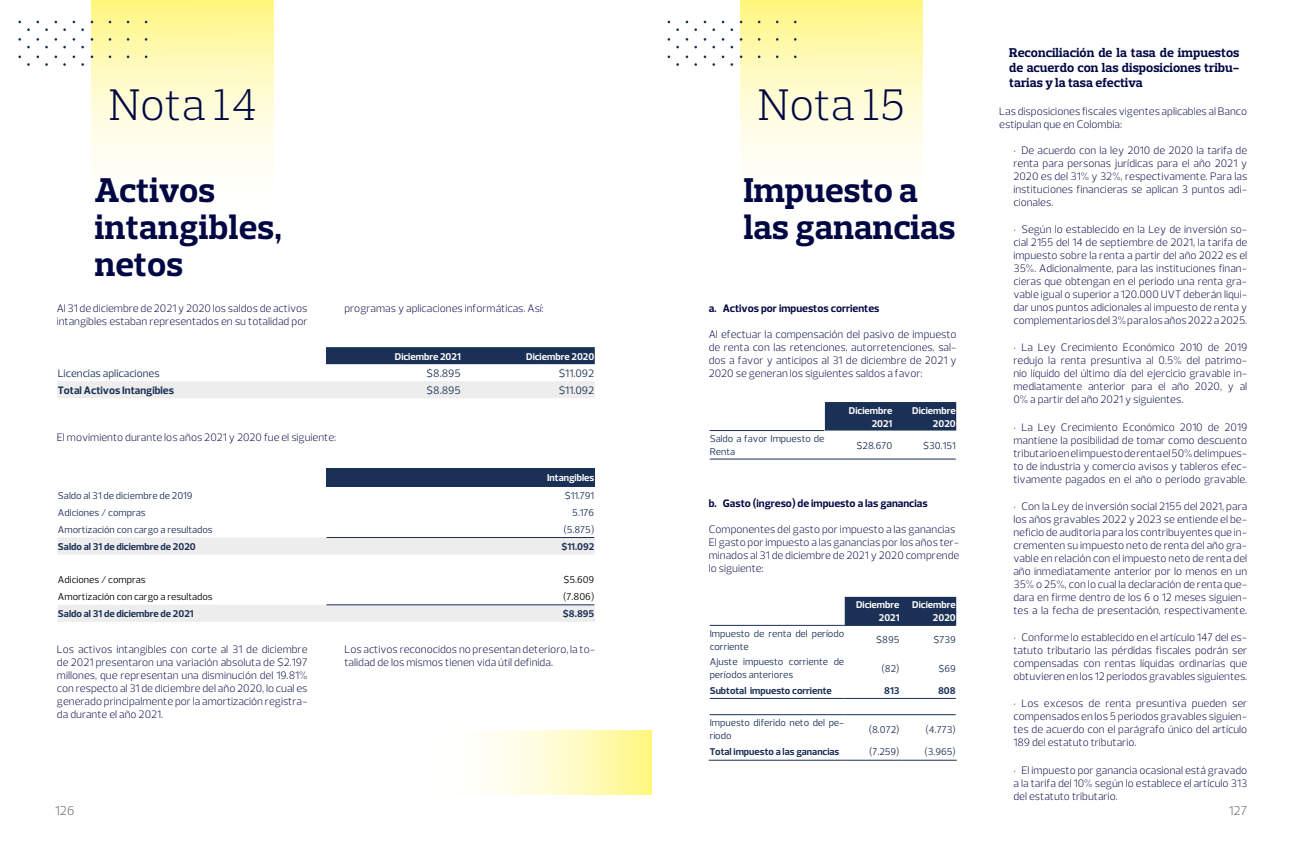
<style>
.page{position:relative;width:1304px;height:851px;background:#fff}
.page>*{position:absolute;margin:0;border:0;box-sizing:border-box;transform-origin:0 0}
.t1{font:300 45px "Prelo Slab";color:#000743}
.t2{font:700 35px/37px "Prelo Slab";color:#000743}
.t3{font:700 13px/15px "Prelo Slab";color:#000743;text-align:justify}
.t4{font:300 13px "Prelo";color:#5c5e5e}
.t5{font:300 11px/13px "Prelo";color:#000743;text-align:justify}
.t6{font:700 11px "Prelo";color:#000743}
.t7{font:11px "Prelo";color:#1b3055}
.t8{font:700 11px "Prelo";color:#1b3055}
.t9{font:10px/13px "Prelo";color:#1b3055}
.t10{font:700 10px "Prelo";color:#1b3055}
.t11{font:700 10px/13px "Prelo";color:#fff;text-align:right}
.t12{font:10px "Prelo";color:#000}
</style>
<div class="page">
<div style="left:326px;top:347px;width:269px;height:17px;background:#1b3055"></div>
<div style="left:57px;top:381px;width:538px;height:17px;background:#ededed"></div>
<div style="left:326px;top:467px;width:269px;height:19px;background:#1b3055"></div>
<svg style="left:58px;top:537px;width:537px;height:84px"></svg>
<hr style="left:326px;top:537px;width:268px;height:1px;background:#1b3055">
<hr style="left:326px;top:604px;width:268px;height:1px;background:#1b3055">
<div style="left:825px;top:402px;width:131px;height:28px;background:#1b3055"></div>
<hr style="left:710px;top:430px;width:114px;height:1px;background:#1b3055">
<hr style="left:710px;top:458px;width:115px;height:1px;background:#1b3055">
<hr style="left:825px;top:458px;width:68px;height:1px;background:#1b3055">
<hr style="left:893px;top:458px;width:63px;height:1px;background:#1b3055">
<div style="left:845px;top:596px;width:111px;height:29px;background:#1b3055"></div>
<hr style="left:710px;top:625px;width:135px;height:1px;background:#1b3055">
<hr style="left:845px;top:625px;width:55px;height:1px;background:#1b3055">
<hr style="left:900px;top:625px;width:56px;height:1px;background:#1b3055">
<hr style="left:710px;top:698px;width:135px;height:1px;background:#1b3055">
<hr style="left:845px;top:698px;width:55px;height:1px;background:#1b3055">
<hr style="left:900px;top:698px;width:56px;height:1px;background:#1b3055">
<hr style="left:710px;top:714px;width:135px;height:1px;background:#1b3055">
<hr style="left:845px;top:714px;width:55px;height:1px;background:#1b3055">
<hr style="left:900px;top:714px;width:56px;height:1px;background:#1b3055">
<hr style="left:709px;top:759px;width:136px;height:1px;background:#1b3055">
<hr style="left:845px;top:759px;width:55px;height:1px;background:#1b3055">
<hr style="left:900px;top:759px;width:57px;height:1px;background:#1b3055">
<h1 class="t1" style="left:109px;top:77px;width:150px">Nota 14</h1>
<h2 class="t2" style="left:95px;top:171px;width:189px">Activos intangibles, netos</h2>
<p class="t5" style="left:57px;top:301px;width:252px">Al 31 de diciembre de 2021 y 2020 los saldos de activos intangibles estaban representados en su totalidad por</p>
<p class="t5" style="left:344px;top:301px;width:201px">programas y aplicaciones informáticas. Así:</p>
<p class="t11" style="left:395px;top:350px;width:67px">Diciembre 2021</p>
<p class="t11" style="left:526px;top:350px;width:70px">Diciembre 2020</p>
<p class="t7" style="left:58px;top:366px;width:104px">Licencias aplicaciones</p>
<p class="t7" style="left:427px;top:366px;width:36px">$8.895</p>
<p class="t7" style="left:559px;top:366px;width:37px">$11.092</p>
<p class="t8" style="left:58px;top:383px;width:118px">Total Activos Intangibles</p>
<p class="t7" style="left:427px;top:383px;width:36px">$8.895</p>
<p class="t7" style="left:559px;top:383px;width:37px">$11.092</p>
<p class="t5" style="left:57px;top:430px;width:281px">El movimiento durante los años 2021 y 2020 fue el siguiente:</p>
<p class="t11" style="left:547px;top:471px;width:49px">Intangibles</p>
<p class="t9" style="left:58px;top:489px;width:136px">Saldo al 31 de diciembre de 2019</p>
<p class="t9" style="left:565px;top:489px;width:31px">$11.791</p>
<p class="t9" style="left:58px;top:506px;width:89px">Adiciones / compras</p>
<p class="t9" style="left:572px;top:506px;width:23px">5.176</p>
<p class="t9" style="left:58px;top:523px;width:156px">Amortización con cargo a resultados</p>
<p class="t9" style="left:563px;top:523px;width:32px">(5.875)</p>
<p class="t10" style="left:58px;top:540px;width:139px">Saldo al 31 de diciembre de 2020</p>
<p class="t10" style="left:561px;top:540px;width:34px">$11.092</p>
<p class="t12" style="left:58px;top:573px;width:89px">Adiciones / compras</p>
<p class="t12" style="left:563px;top:573px;width:32px">$5.609</p>
<p class="t12" style="left:58px;top:590px;width:156px">Amortización con cargo a resultados</p>
<p class="t12" style="left:563px;top:590px;width:33px">(7.806)</p>
<p class="t10" style="left:58px;top:607px;width:137px">Saldo al 31 de diciembre de 2021</p>
<p class="t10" style="left:563px;top:607px;width:33px">$8.895</p>
<p class="t5" style="left:57px;top:642px;width:252px">Los activos intangibles con corte al 31 de diciembre de 2021 presentaron una variación absoluta de $2.197 millones, que representan una disminución del 19.81% con respecto al 31 de diciembre del año 2020, lo cual es generado principalmente por la amortización registra&shy;da durante el año 2021.</p>
<p class="t5" style="left:344px;top:642px;width:252px">Los activos reconocidos no presentan deterioro, la to&shy;talidad de los mismos tienen vida útil definida.</p>
<h1 class="t1" style="left:758px;top:77px;width:148px">Nota 15</h1>
<h2 class="t2" style="left:744px;top:171px;width:213px">Impuesto a las ganancias</h2>
<p class="t6" style="left:709px;top:301px;width:172px">a. Activos por impuestos corrientes</p>
<p class="t5" style="left:709px;top:327px;width:250px">Al efectuar la compensación del pasivo de impuesto de renta con las retenciones, autorretenciones, sal&shy;dos a favor y anticipos al 31 de diciembre de 2021 y 2020 se generan los siguientes saldos a favor:</p>
<p class="t11" style="left:849px;top:403px;width:45px">Diciembre<br>2021</p>
<p class="t11" style="left:912px;top:403px;width:45px">Diciembre<br>2020</p>
<p class="t9" style="left:710px;top:432px;width:116px">Saldo a favor Impuesto de<br>Renta</p>
<p class="t9" style="left:856px;top:438px;width:37px">$28.670</p>
<p class="t9" style="left:923px;top:438px;width:34px">$30.151</p>
<p class="t6" style="left:709px;top:496px;width:221px">b. Gasto (ingreso) de impuesto a las ganancias</p>
<p class="t5" style="left:709px;top:522px;width:252px;text-align:left">Componentes del gasto por impuesto a las ganancias El gasto por impuesto a las ganancias por los años ter&shy;minados al 31 de diciembre de 2021 y 2020 comprende lo siguiente:</p>
<p class="t11" style="left:856px;top:598px;width:45px">Diciembre<br>2021</p>
<p class="t11" style="left:912px;top:598px;width:45px">Diciembre<br>2020</p>
<p class="t9" style="left:710px;top:627px;width:136px">Impuesto de renta del período corriente</p>
<p class="t9" style="left:876px;top:633px;width:25px">$895</p>
<p class="t9" style="left:933px;top:633px;width:24px">$739</p>
<p class="t9" style="left:710px;top:655px;width:136px">Ajuste impuesto corriente de períodos anteriores</p>
<p class="t9" style="left:882px;top:662px;width:19px">(82)</p>
<p class="t9" style="left:938px;top:662px;width:19px">$69</p>
<p class="t10" style="left:710px;top:684px;width:124px">Subtotal impuesto corriente</p>
<p class="t10" style="left:884px;top:684px;width:17px">813</p>
<p class="t10" style="left:938px;top:684px;width:19px">808</p>
<p class="t9" style="left:710px;top:716px;width:136px">Impuesto diferido neto del pe&shy;riodo</p>
<p class="t9" style="left:869px;top:722px;width:32px">(8.072)</p>
<p class="t9" style="left:926px;top:722px;width:32px">(4.773)</p>
<p class="t10" style="left:710px;top:745px;width:131px">Total impuesto a las ganancias</p>
<p class="t9" style="left:869px;top:745px;width:32px">(7.259)</p>
<p class="t9" style="left:924px;top:745px;width:33px">(3.965)</p>
<p class="t3" style="left:1009px;top:45px;width:232px">Reconciliación de la tasa de impuestos de acuerdo con las disposiciones tribu&shy;tarias y la tasa efectiva</p>
<p class="t5" style="left:999px;top:105px;width:250px">Las disposiciones fiscales vigentes aplicables al Banco estipulan que en Colombia:</p>
<p class="t5" style="left:1013px;top:144px;width:235px">• De acuerdo con la ley 2010 de 2020 la tarifa de renta para personas jurídicas para el año 2021 y 2020 es del 31% y 32%, respectivamente. Para las instituciones financieras se aplican 3 puntos adi&shy;cionales.</p>
<p class="t5" style="left:1013px;top:223px;width:235px">• Según lo establecido en la Ley de inversión so&shy;cial 2155 del 14 de septiembre de 2021, la tarifa de impuesto sobre la renta a partir del año 2022 es el 35%. Adicionalmente, para las instituciones finan&shy;cieras que obtengan en el periodo una renta gra&shy;vable igual o superior a 120.000 UVT deberán liqui&shy;dar unos puntos adicionales al impuesto de renta y complementarios del 3% para los años 2022 a 2025.</p>
<p class="t5" style="left:1013px;top:341px;width:235px">• La Ley Crecimiento Económico 2010 de 2019 redujo la renta presuntiva al 0.5% del patrimo&shy;nio líquido del último día del ejercicio gravable in&shy;mediatamente anterior para el año 2020, y al 0% a partir del año 2021 y siguientes.</p>
<p class="t5" style="left:1013px;top:420px;width:235px">• La Ley Crecimiento Económico 2010 de 2019 mantiene la posibilidad de tomar como descuento tributario en el impuesto de renta el 50% del impues&shy;to de industria y comercio avisos y tableros efec&shy;tivamente pagados en el año o periodo gravable.</p>
<p class="t5" style="left:1013px;top:499px;width:235px">• Con la Ley de inversión social 2155 del 2021, para los años gravables 2022 y 2023 se entiende el be&shy;neficio de auditoria para los contribuyentes que in&shy;crementen su impuesto neto de renta del año gra&shy;vable en relación con el impuesto neto de renta del año inmediatamente anterior por lo menos en un 35% o 25%, con lo cual la declaración de renta que&shy;dara en firme dentro de los 6 o 12 meses siguien&shy;tes a la fecha de presentación, respectivamente.</p>
<p class="t5" style="left:1013px;top:631px;width:235px">• Conforme lo establecido en el artículo 147 del es&shy;tatuto tributario las pérdidas fiscales podrán ser compensadas con rentas líquidas ordinarias que obtuvieren en los 12 periodos gravables siguientes.</p>
<p class="t5" style="left:1013px;top:697px;width:235px">• Los excesos de renta presuntiva pueden ser compensados en los 5 periodos gravables siguien&shy;tes de acuerdo con el parágrafo único del artículo 189 del estatuto tributario.</p>
<p class="t5" style="left:1013px;top:763px;width:235px">• El impuesto por ganancia ocasional está gravado a la tarifa del 10% según lo establece el artículo 313 del estatuto tributario.</p>
<p class="t4" style="left:55px;top:802px;width:21px">126</p>
<p class="t4" style="left:1229px;top:802px;width:20px">127</p>
</div>
